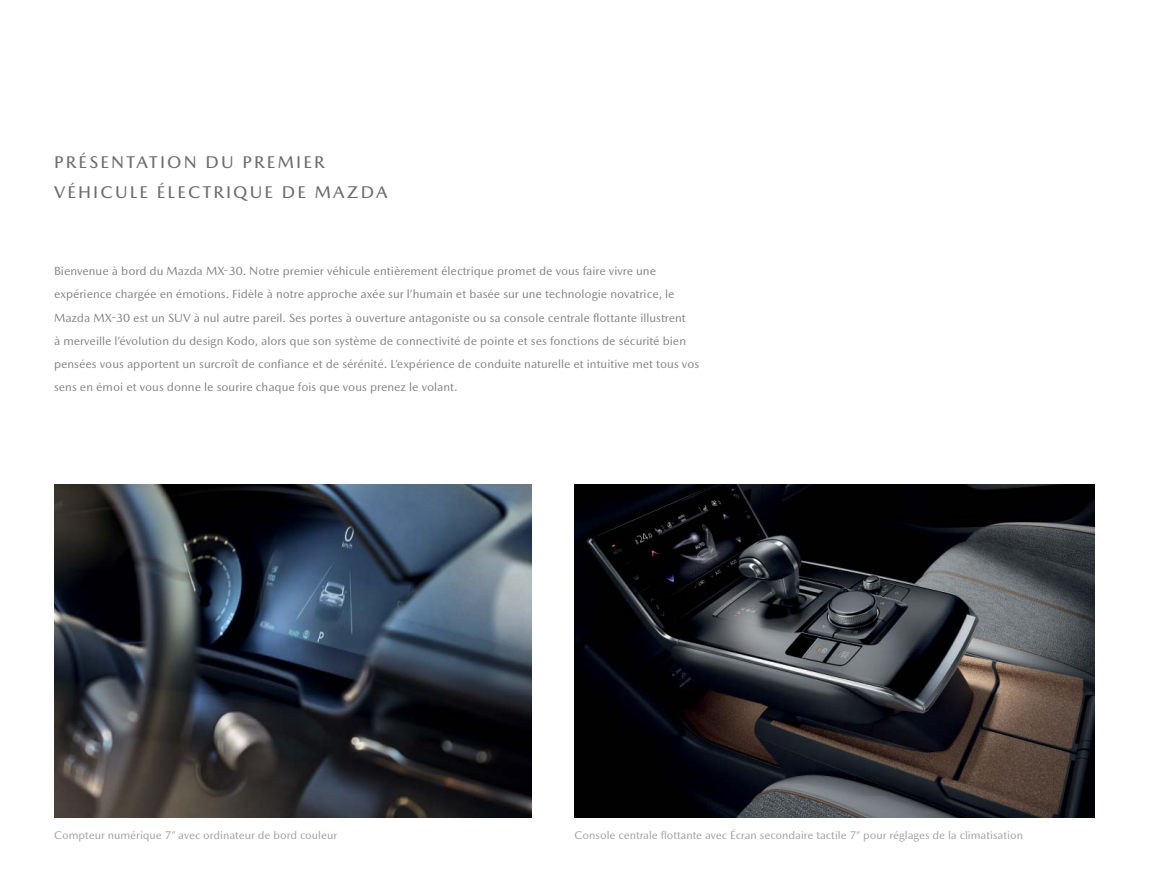
<style>
.page{position:relative;width:1149px;height:893px;background:#fff}
.page>*{position:absolute;margin:0;border:0;box-sizing:border-box;transform-origin:0 0}
.t1{font:500 17.25px/30px "Mazda Type Cyrillic";letter-spacing:.125em;color:#6d6e71}
.t2{font:12px/23.2px "Mazda Type Cyrillic";color:#808285}
.t3{font:11.25px "Mazda Type Cyrillic";color:#9d9fa2}
</style>
<div class="page">
<img style="left:574px;top:485px;width:520px;height:333px">
<img style="left:54px;top:485px;width:477px;height:333px">
<h1 class="t1" style="left:54px;top:147px;width:335px">PRÉSENTATION DU PREMIER<br>VÉHICULE ÉLECTRIQUE DE MAZDA</h1>
<p class="t2" style="left:54px;top:259px;width:646px">Bienvenue à bord du Mazda MX-30. Notre premier véhicule entièrement électrique promet de vous faire vivre une expérience chargée en émotions. Fidèle à notre approche axée sur l’humain et basée sur une technologie novatrice, le Mazda MX-30 est un SUV à nul autre pareil. Ses portes à ouverture antagoniste ou sa console centrale flottante illustrent<br>à merveille l’évolution du design Kodo, alors que son système de connectivité de pointe et ses fonctions de sécurité bien pensées vous apportent un surcroît de confiance et de sérénité. L’expérience de conduite naturelle et intuitive met tous vos sens en émoi et vous donne le sourire chaque fois que vous prenez le volant.</p>
<p class="t3" style="left:54px;top:828px;width:284px">Compteur numérique 7” avec ordinateur de bord couleur</p>
<p class="t3" style="left:574px;top:828px;width:450px">Console centrale flottante avec Écran secondaire tactile 7” pour réglages de la climatisation</p>
</div>
